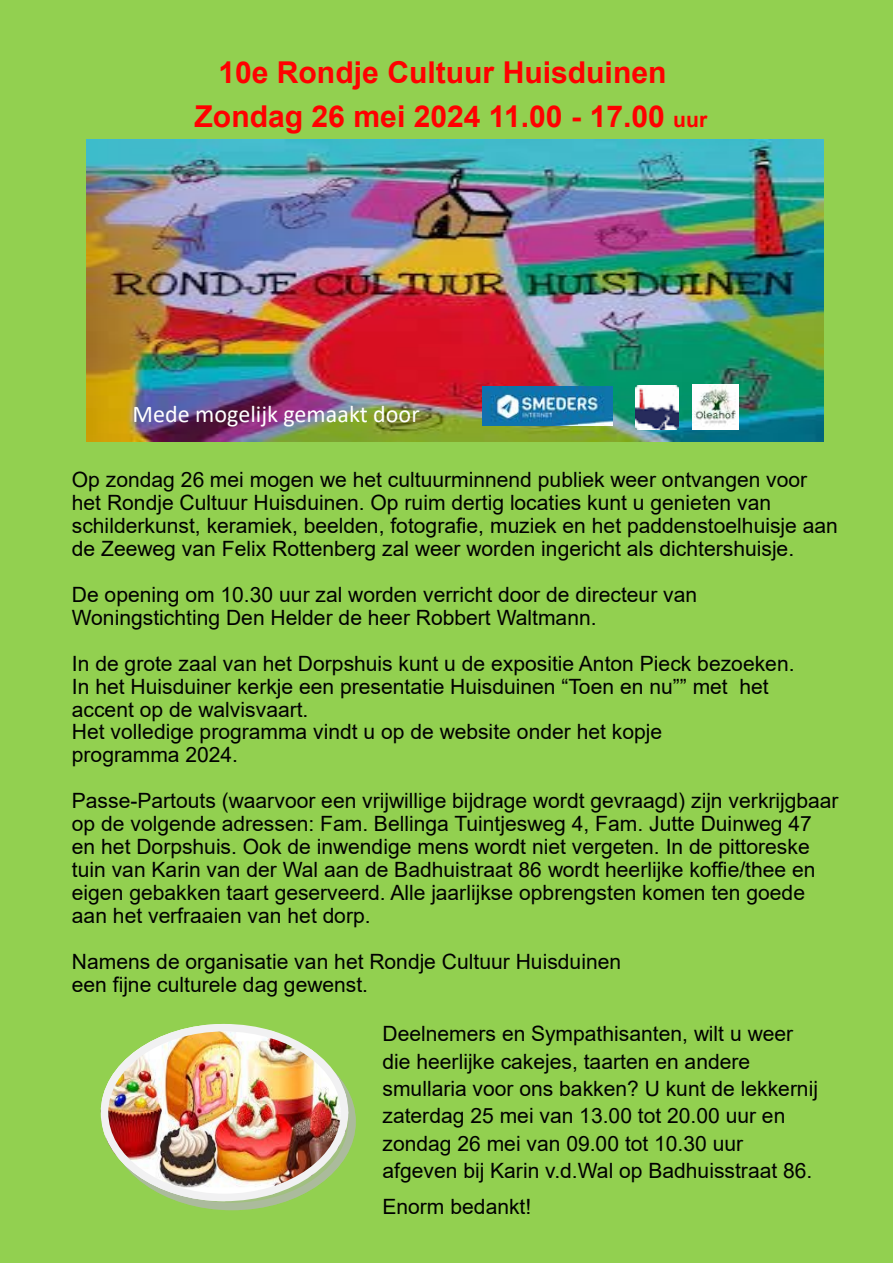
<style>
.page{position:relative;width:893px;height:1263px;background:#92d050}
.page>*{position:absolute;margin:0;border:0;box-sizing:border-box;transform-origin:0 0}
.t1{font:700 30.15px/44px "Arial";color:#f00;text-align:center}
.t2{font:24.15px "Calibri";color:#fff}
.t3{font:21px/23px "Arial";color:#000}
.s1{font-size:21px}
</style>
<div class="page">
<img style="left:101px;top:1024px;width:255px;height:186px">
<img style="left:87px;top:139px;width:736px;height:302px">
<img style="left:635px;top:386px;width:44px;height:44px">
<img style="left:483px;top:387px;width:129px;height:39px">
<img style="left:693px;top:384px;width:46px;height:46px">
<h1 class="t1" style="left:195px;top:51px;width:514px">10e Rondje Cultuur Huisduinen<br>Zondag 26 mei 2024 11.00 - 17.00 <span class="s1">uur</span></h1>
<p class="t2" style="left:133px;top:397px;width:289px">Mede mogelijk gemaakt door</p>
<p class="t3" style="left:72px;top:468px;width:767px">Op zondag 26 mei mogen we het cultuurminnend publiek weer ontvangen voor het Rondje Cultuur Huisduinen. Op ruim dertig locaties kunt u genieten van schilderkunst, keramiek, beelden, fotografie, muziek en het paddenstoelhuisje aan de Zeeweg van Felix Rottenberg zal weer worden ingericht als dichtershuisje.</p>
<p class="t3" style="left:72px;top:583px;width:627px">De opening om 10.30 uur zal worden verricht door de directeur van<br>Woningstichting Den Helder de heer Robbert Waltmann.</p>
<p class="t3" style="left:72px;top:652px;width:724px">In de grote zaal van het Dorpshuis kunt u de expositie Anton Pieck bezoeken.<br>In het Huisduiner kerkje een presentatie Huisduinen “Toen en nu”” met het accent op de walvisvaart.<br>Het volledige programma vindt u op de website onder het kopje<br>programma 2024.</p>
<p class="t3" style="left:72px;top:789px;width:768px">Passe-Partouts (waarvoor een vrijwillige bijdrage wordt gevraagd) zijn verkrijgbaar op de volgende adressen: Fam. Bellinga Tuintjesweg 4, Fam. Jutte Duinweg 47 en het Dorpshuis. Ook de inwendige mens wordt niet vergeten. In de pittoreske tuin van Karin van der Wal aan de Badhuistraat 86 wordt heerlijke koffie/thee en eigen gebakken taart geserveerd. Alle jaarlijkse opbrengsten komen ten goede aan het verfraaien van het dorp.</p>
<p class="t3" style="left:72px;top:950px;width:551px">Namens de organisatie van het Rondje Cultuur Huisduinen een fijne culturele dag gewenst.</p>
<p class="t3" style="left:382px;top:1020px;width:437px;line-height:27.3px">Deelnemers en Sympathisanten, wilt u weer die heerlijke cakejes, taarten en andere smullaria voor ons bakken? U kunt de lekkernij zaterdag 25 mei van 13.00 tot 20.00 uur en zondag 26 mei van 09.00 tot 10.30 uur afgeven bij Karin v.d.Wal op Badhuisstraat 86.</p>
<p class="t3" style="left:382px;top:1195px;width:150px">Enorm bedankt!</p>
</div>
